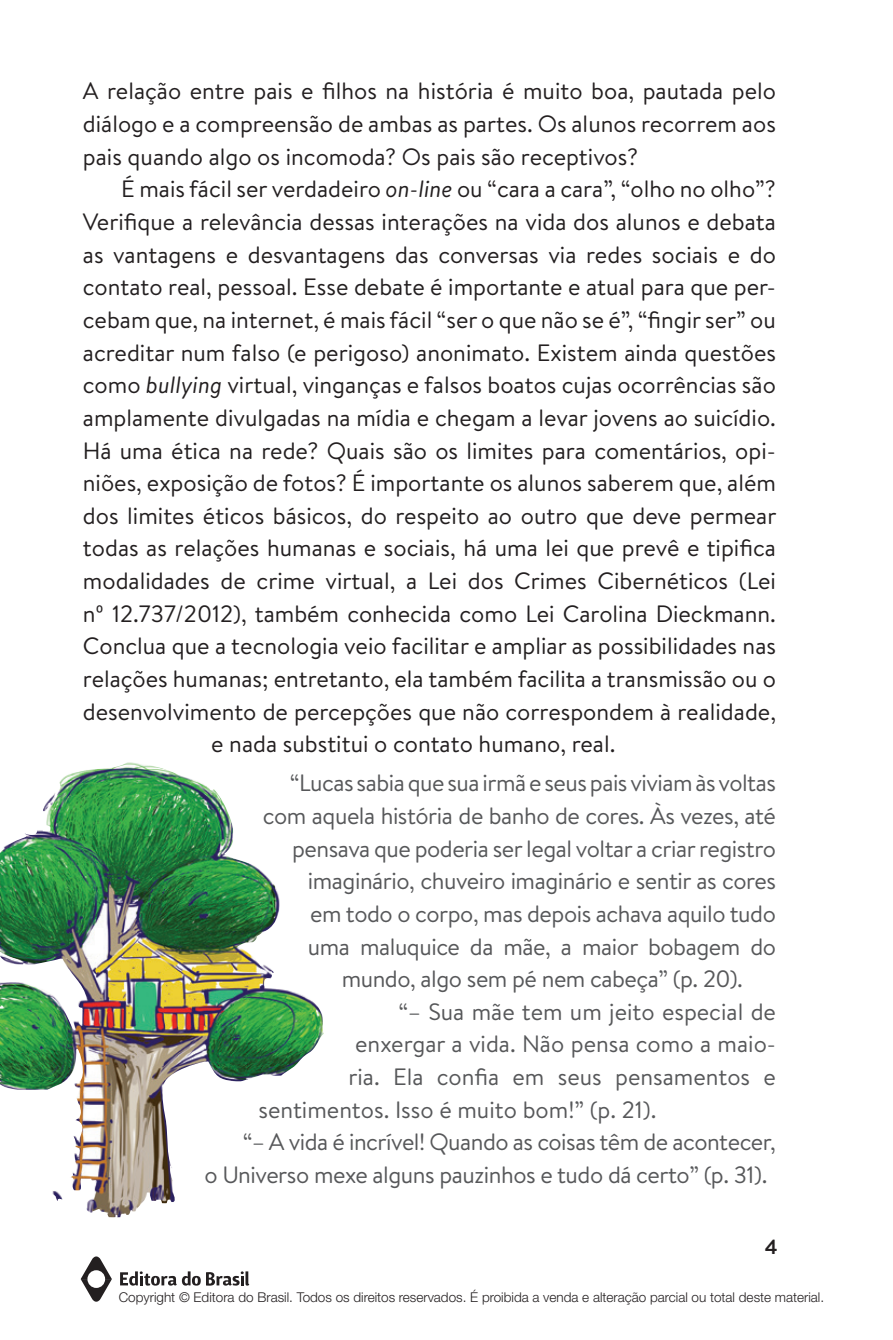
<style>
.page{position:relative;width:893px;height:1340px;background:#fff}
.page>*{position:absolute;margin:0;border:0;box-sizing:border-box;transform-origin:0 0}
.t1{font:23.62px/32.6px "Brandon Text";color:#231f20;text-align:justify}
.t2{font:23.62px "Brandon Text";letter-spacing:-.02em;color:#57585a}
.t3{font:23.62px "Brandon Text";color:#57585a}
.t4{font:700 20.25px "Brandon Text";color:#231f20}
.t5{font:300 13.5px "Helvetica Neue";color:#231f20}
.s1{font-style:italic}
</style>
<div class="page">
<svg style="left:120px;top:1271px;width:129px;height:14px"></svg>
<svg style="left:81px;top:1256px;width:31px;height:46px"></svg>
<img style="left:0;top:762px;width:324px;height:455px">
<p class="t1" style="left:83px;top:74px;width:695px">A relação entre pais e filhos na história é muito boa, pautada pelo diálogo e a compreensão de ambas as partes. Os alunos recorrem aos pais quando algo os incomoda? Os pais são receptivos?</p>
<p class="t1" style="left:121px;top:172px;width:656px">É mais fácil ser verdadeiro <span class="s1">on-line</span> ou “cara a cara”, “olho no olho”?</p>
<p class="t1" style="left:83px;top:205px;width:695px">Verifique a relevância dessas interações na vida dos alunos e debata</p>
<p class="t1" style="left:83px;top:237px;width:694px">as vantagens e desvantagens das conversas via redes sociais e do</p>
<p class="t1" style="left:83px;top:270px;width:694px">contato real, pessoal. Esse debate é importante e atual para que per-</p>
<p class="t1" style="left:83px;top:303px;width:694px">cebam que, na internet, é mais fácil “ser o que não se é”, “fingir ser” ou</p>
<p class="t1" style="left:83px;top:335px;width:695px">acreditar num falso (e perigoso) anonimato. Existem ainda questões</p>
<p class="t1" style="left:83px;top:368px;width:694px">como <span class="s1">bullying</span> virtual, vinganças e falsos boatos cujas ocorrências são</p>
<p class="t1" style="left:83px;top:400px;width:694px">amplamente divulgadas na mídia e chegam a levar jovens ao suicídio.</p>
<p class="t1" style="left:83px;top:433px;width:694px">Há uma ética na rede? Quais são os limites para comentários, opi-</p>
<p class="t1" style="left:83px;top:466px;width:695px">niões, exposição de fotos? É importante os alunos saberem que, além</p>
<p class="t1" style="left:83px;top:498px;width:695px">dos limites éticos básicos, do respeito ao outro que deve permear</p>
<p class="t1" style="left:83px;top:531px;width:695px">todas as relações humanas e sociais, há uma lei que prevê e tipifica</p>
<p class="t1" style="left:83px;top:564px;width:695px">modalidades de crime virtual, a Lei dos Crimes Cibernéticos (Lei</p>
<p class="t1" style="left:83px;top:596px;width:694px">nº 12.737/2012), também conhecida como Lei Carolina Dieckmann.</p>
<p class="t1" style="left:83px;top:629px;width:695px">Conclua que a tecnologia veio facilitar e ampliar as possibilidades nas</p>
<p class="t1" style="left:83px;top:661px;width:694px">relações humanas; entretanto, ela também facilita a transmissão ou o</p>
<p class="t1" style="left:83px;top:694px;width:695px">desenvolvimento de percepções que não correspondem à realidade,</p>
<p class="t1" style="left:211px;top:727px;width:406px">e nada substitui o contato humano, real.</p>
<p class="t2" style="left:290px;top:767px;width:488px">“Lucas sabia que sua irmã e seus pais viviam às voltas</p>
<p class="t2" style="left:263px;top:799px;width:515px">com aquela história de banho de cores. Às vezes, até</p>
<p class="t2" style="left:292px;top:832px;width:485px">pensava que poderia ser legal voltar a criar registro</p>
<p class="t2" style="left:308px;top:864px;width:469px">imaginário, chuveiro imaginário e sentir as cores</p>
<p class="t2" style="left:310px;top:897px;width:467px">em todo o corpo, mas depois achava aquilo tudo</p>
<p class="t2" style="left:308px;top:930px;width:470px">uma maluquice da mãe, a maior bobagem do</p>
<p class="t2" style="left:342px;top:962px;width:403px">mundo, algo sem pé nem cabeça” (p. 20).</p>
<p class="t3" style="left:399px;top:995px;width:379px">“– Sua mãe tem um jeito especial de</p>
<p class="t3" style="left:355px;top:1028px;width:422px">enxergar a vida. Não pensa como a maio-</p>
<p class="t3" style="left:348px;top:1060px;width:429px">ria. Ela confia em seus pensamentos e</p>
<p class="t3" style="left:258px;top:1093px;width:400px">sentimentos. Isso é muito bom!” (p. 21).</p>
<p class="t2" style="left:243px;top:1125px;width:535px">“– A vida é incrível! Quando as coisas têm de acontecer,</p>
<p class="t2" style="left:204px;top:1158px;width:564px">o Universo mexe alguns pauzinhos e tudo dá certo” (p. 31).</p>
<p class="t4" style="left:765px;top:1233px;width:14px">4</p>
<p class="t5" style="left:119px;top:1288px;width:707px">Copyright © Editora do Brasil. Todos os direitos reservados. É proibida a venda e alteração parcial ou total deste material.</p>
</div>
